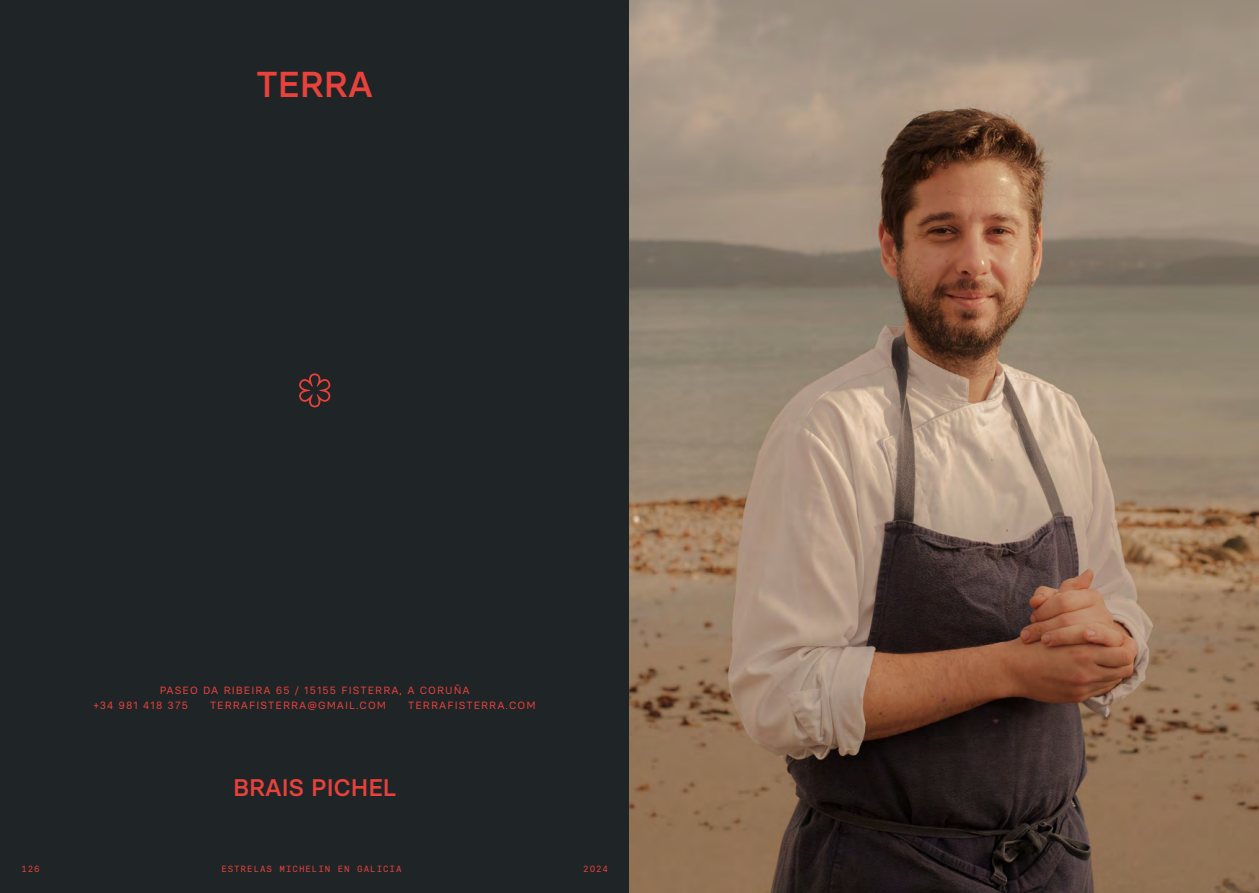
<style>
.page{position:relative;width:1259px;height:893px;background:#fff}
.page>*{position:absolute;margin:0;border:0;box-sizing:border-box;transform-origin:0 0}
.t1{font:500 36px "Basier Circle";color:#e8423b}
.t2{font:500 24px "Basier Circle";color:#e8423b}
.t3{font:10.5px/15px "Basier Circle";letter-spacing:.1em;color:#e8423b}
.t4{font:9px "Basier Circle Mono";letter-spacing:.1em;color:#e8423b}
</style>
<div class="page">
<div style="left:0;top:0;width:629px;height:893px;background:#1f2427"></div>
<svg style="left:299px;top:373px;width:31px;height:34px"></svg>
<img style="left:629px;top:0;width:630px;height:893px">
<h1 class="t1" style="left:256px;top:62px;width:118px">TERRA</h1>
<p class="t3" style="left:94px;top:682px;width:377px;text-indent:66px">PASEO DA RIBEIRA 65 / 15155 FISTERRA, A CORUÑA +34 981 418 375</p>
<p class="t3" style="left:210px;top:697px;width:178px">TERRAFISTERRA@GMAIL.COM</p>
<p class="t3" style="left:408px;top:697px;width:129px">TERRAFISTERRA.COM</p>
<h2 class="t2" style="left:233px;top:772px;width:164px">BRAIS PICHEL</h2>
<p class="t4" style="left:21px;top:863px;width:20px">126</p>
<p class="t4" style="left:221px;top:863px;width:182px">ESTRELAS MICHELIN EN GALICIA</p>
<p class="t4" style="left:583px;top:863px;width:26px">2024</p>
</div>
